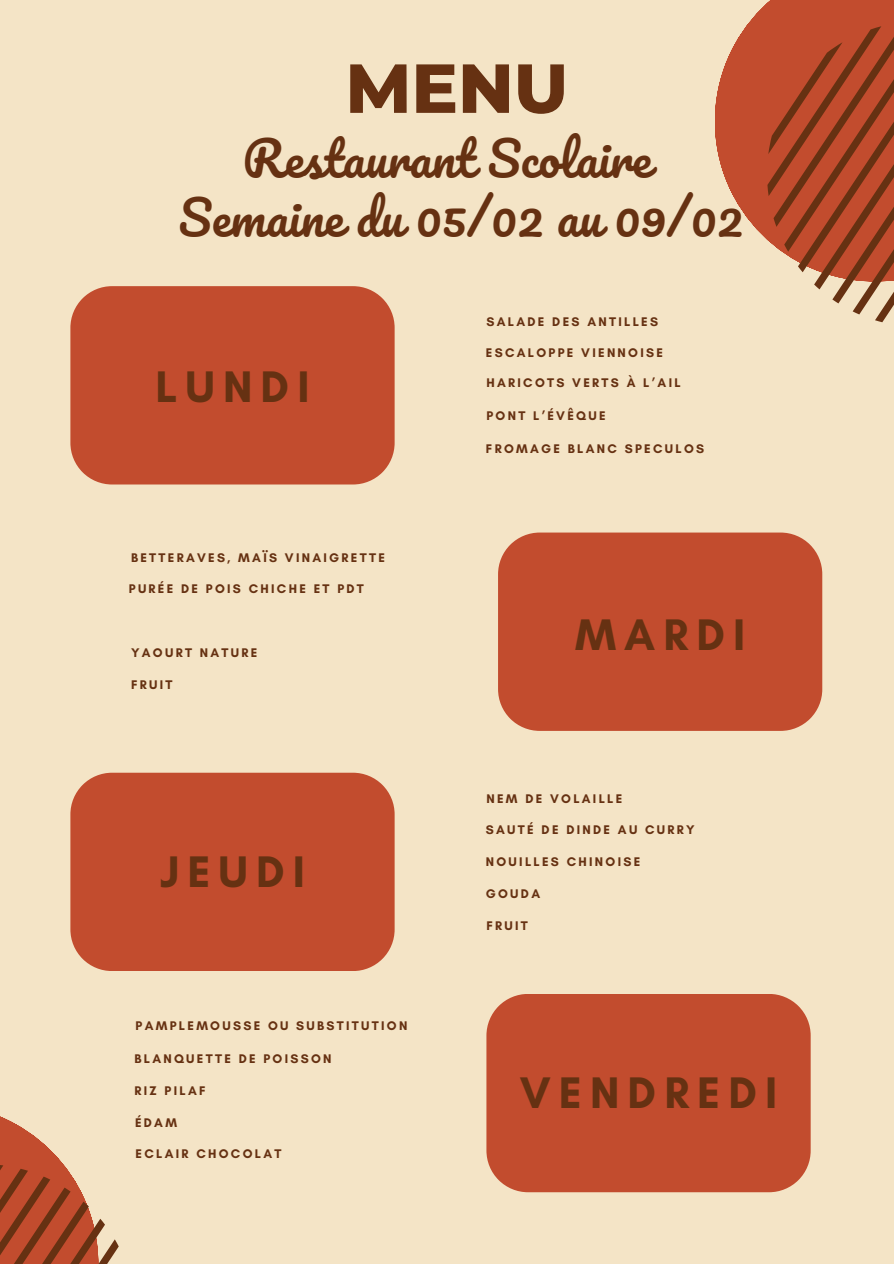
<style>
.page{position:relative;width:894px;height:1264px;background:#fff}
.page>*{position:absolute;margin:0;border:0;box-sizing:border-box;transform-origin:0 0}
.t1{font:800 69.15px "Montserrat";color:#663112}
.t2{font:48px "Pacifico";color:#663112}
.t3{font:700 45px "Glacial Indifference";letter-spacing:.18em;color:#663112}
.t4{font:700 12.75px "Glacial Indifference";letter-spacing:.18em;color:#663112}
</style>
<div class="page">
<div style="left:0;top:0;width:893px;height:1263px;background:#f4e4c6"></div>
<div style="left:70px;top:286px;width:324px;height:198px;background:#c24c2e"></div>
<div style="left:70px;top:772px;width:324px;height:199px;background:#c24c2e"></div>
<div style="left:498px;top:532px;width:324px;height:199px;background:#c24c2e"></div>
<div style="left:486px;top:994px;width:324px;height:198px;background:#c24c2e"></div>
<svg style="left:715px;top:0;width:178px;height:240px;fill:#c24c2e"></svg>
<svg style="left:767px;top:21px;width:126px;height:302px"></svg>
<svg style="left:0;top:1116px;width:119px;height:147px"></svg>
<p class="t1" style="left:345px;top:46px;width:224px">MENU</p>
<p class="t2" style="left:242px;top:134px;width:410px">Restaurant Scolaire</p>
<p class="t2" style="left:178px;top:192px;width:566px">Semaine du 05/02 au 09/02</p>
<p class="t4" style="left:486px;top:313px;width:173px">SALADE DES ANTILLES</p>
<p class="t3" style="left:155px;top:359px;width:155px">LUNDI</p>
<p class="t4" style="left:131px;top:550px;width:255px">BETTERAVES, MAÏS VINAIGRETTE</p>
<p class="t4" style="left:129px;top:581px;width:236px">PURÉE DE POIS CHICHE ET PDT</p>
<p class="t4" style="left:131px;top:645px;width:128px">YAOURT NATURE</p>
<p class="t4" style="left:131px;top:677px;width:43px">FRUIT</p>
<p class="t3" style="left:160px;top:844px;width:146px">JEUDI</p>
<p class="t4" style="left:135px;top:1017px;width:273px">PAMPLEMOUSSE OU SUBSTITUTION</p>
<p class="t4" style="left:134px;top:1050px;width:199px">BLANQUETTE DE POISSON</p>
<p class="t4" style="left:134px;top:1083px;width:73px">RIZ PILAF</p>
<p class="t4" style="left:135px;top:1114px;width:43px">ÉDAM</p>
<p class="t4" style="left:135px;top:1146px;width:147px">ECLAIR CHOCOLAT</p>
<p class="t4" style="left:485px;top:344px;width:179px">ESCALOPPE VIENNOISE</p>
<p class="t4" style="left:486px;top:375px;width:196px">HARICOTS VERTS À L’AIL</p>
<p class="t4" style="left:486px;top:407px;width:121px">PONT L’ÉVÊQUE</p>
<p class="t4" style="left:486px;top:441px;width:220px">FROMAGE BLANC SPECULOS</p>
<p class="t3" style="left:575px;top:607px;width:171px">MARDI</p>
<p class="t4" style="left:486px;top:790px;width:137px">NEM DE VOLAILLE</p>
<p class="t4" style="left:485px;top:822px;width:210px">SAUTÉ DE DINDE AU CURRY</p>
<p class="t4" style="left:485px;top:854px;width:156px">NOUILLES CHINOISE</p>
<p class="t4" style="left:485px;top:886px;width:56px">GOUDA</p>
<p class="t4" style="left:486px;top:918px;width:43px">FRUIT</p>
<p class="t3" style="left:519px;top:1065px;width:259px">VENDREDI</p>
</div>
